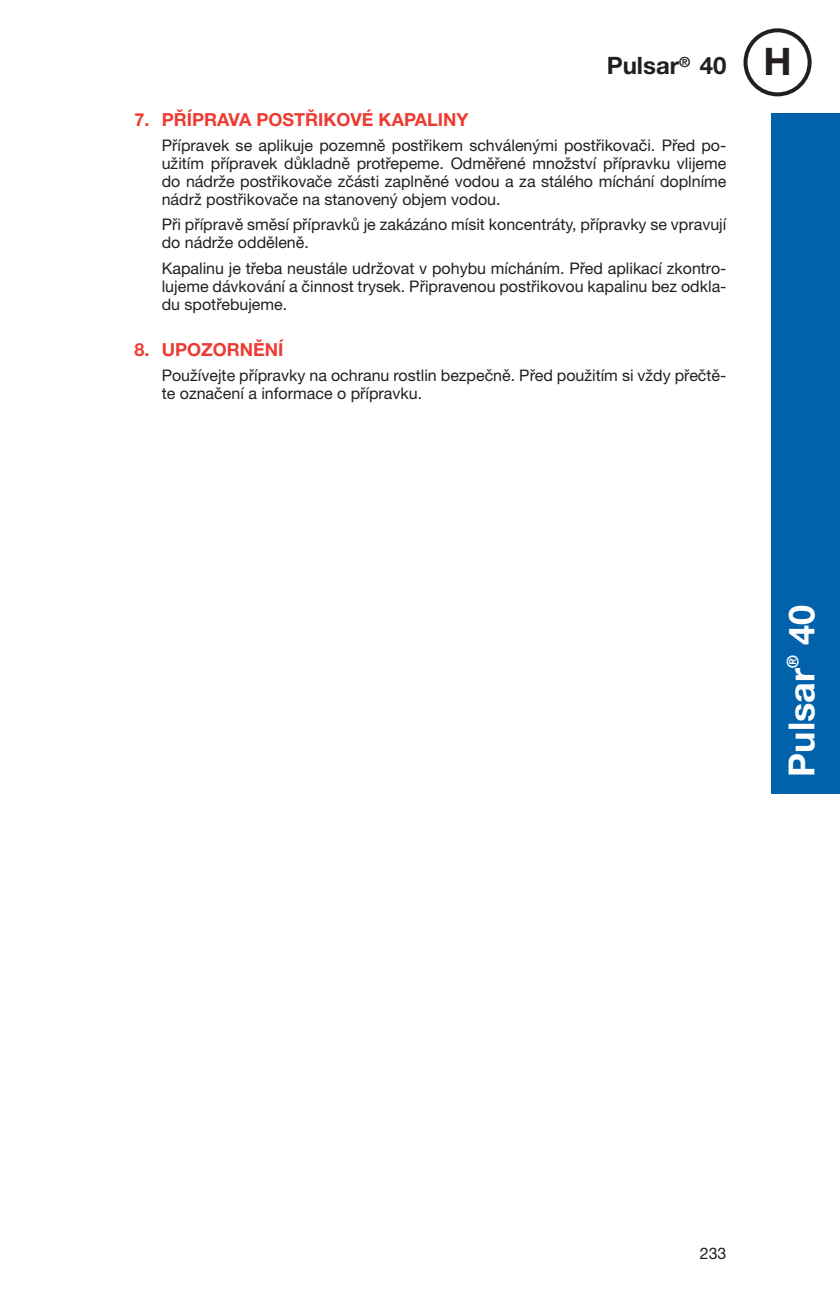
<style>
.page{position:relative;width:840px;height:1304px;background:#fff}
.page>*{position:absolute;margin:0;border:0;box-sizing:border-box;transform-origin:0 0}
.t1{font:700 36px "Helvetica Neue LT Pro";color:#fff}
.t2{font:700 24px "Helvetica Neue LT Pro";color:#231f20}
.t3{font:700 18px "Helvetica Neue LT Pro";color:#ee3b32}
.t4{font:16px/18px "Helvetica Neue LT Pro";color:#231f20;text-align:justify}
.t5{font:700 16px "Helvetica Neue LT Pro";color:#fff}
.s1{font-size:38px}
</style>
<div class="page">
<div style="left:743px;top:28px;width:68px;height:68px;border:4px solid #231f20;border-radius:50%"></div>
<div style="left:771px;top:113px;width:68px;height:681px;background:#0161aa"></div>
<h2 class="t2" style="left:606px;top:50px;width:186px">PULSAR<sup>®</sup> 40 <span class="s1">H</span></h2>
<p class="t3" style="left:134px;top:108px;width:52px">7. PŘÍPRAVA</p>
<p class="t3" style="left:256px;top:108px;width:13px">POSTŘIKOVÉ</p>
<p class="t3" style="left:378px;top:108px;width:13px">KAPALINY</p>
<p class="t4" style="left:162px;top:136px;width:566px">Přípravek se aplikuje pozemně postřikem schválenými postřikovači. Před po&shy;užitím přípravek důkladně protřepeme. Odměřené množství přípravku vlijeme do nádrže postřikovače zčásti zaplněné vodou a za stálého míchání doplníme nádrž postřikovače na stanovený objem vodou.</p>
<p class="t4" style="left:162px;top:215px;width:566px">Při přípravě směsí přípravků je zakázáno mísit koncentráty, přípravky se vpravují do nádrže odděleně.</p>
<p class="t4" style="left:162px;top:258px;width:566px">Kapalinu je třeba neustále udržovat v pohybu mícháním. Před aplikací zkontro&shy;lujeme dávkování a činnost trysek. Připravenou postřikovou kapalinu bez odkla&shy;du spotřebujeme.</p>
<p class="t3" style="left:134px;top:338px;width:54px">8. UPOZORNĚNÍ</p>
<p class="t4" style="left:162px;top:366px;width:566px">Používejte přípravky na ochranu rostlin bezpečně. Před použitím si vždy přečtě&shy;te označení a informace o přípravku.</p>
<h1 class="t1" style="left:778px;top:645px;width:42px;rotate:-90deg">40</h1>
<p class="t5" style="left:782px;top:668px;width:14px;rotate:-90deg">®</p>
<h1 class="t1" style="left:778px;top:777px;width:110px;rotate:-90deg">PULSAR</h1>
<p class="t4" style="left:699px;top:1244px;width:28px">233</p>
</div>
